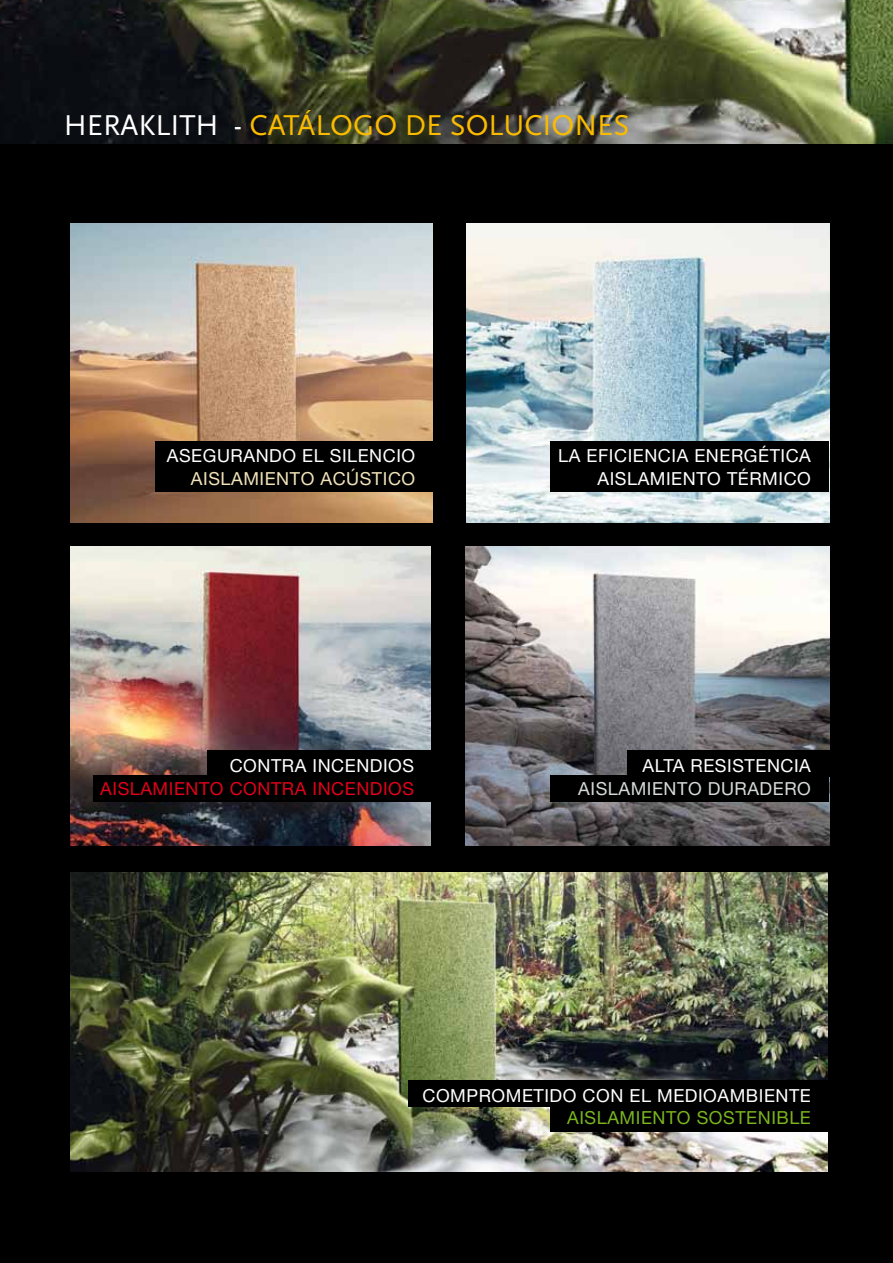
<style>
.page{position:relative;width:893px;height:1263px;background:#fff}
.page>*{position:absolute;margin:0;border:0;box-sizing:border-box;transform-origin:0 0}
.t1{font:30px "Scala Sans";letter-spacing:.14em;color:#fabb00}
.t2{font:18px/22.5px "Helvetica Neue";letter-spacing:.03em;color:#fff;text-align:right}
.t3{font:18px "Helvetica Neue";letter-spacing:.03em;color:#e2001a}
.t4{font:18px "Helvetica Neue";letter-spacing:.03em;color:#7ab51d}
.t5{font:18px "Helvetica Neue";letter-spacing:.03em;color:#d5dad9}
.t6{font:18px "Helvetica Neue";letter-spacing:.03em;color:#f1e3b9}
.s1{color:#fff}
</style>
<div class="page">
<img style="left:0;top:0;width:893px;height:145px">
<div style="left:0;top:145px;width:893px;height:1118px;background:#000"></div>
<img style="left:70px;top:223px;width:362px;height:300px">
<img style="left:467px;top:223px;width:362px;height:300px">
<img style="left:70px;top:546px;width:360px;height:300px">
<img style="left:465px;top:546px;width:364px;height:300px">
<img style="left:70px;top:872px;width:758px;height:299px">
<div style="left:408px;top:1080px;width:421px;height:27px;background:#000"></div>
<div style="left:551px;top:1105px;width:278px;height:26px;background:#000"></div>
<div style="left:207px;top:750px;width:225px;height:27px;background:#000"></div>
<div style="left:93px;top:775px;width:339px;height:27px;background:#000"></div>
<div style="left:627px;top:750px;width:202px;height:27px;background:#000"></div>
<div style="left:551px;top:775px;width:278px;height:27px;background:#000"></div>
<div style="left:551px;top:441px;width:278px;height:26px;background:#000"></div>
<div style="left:551px;top:466px;width:278px;height:26px;background:#000"></div>
<div style="left:155px;top:441px;width:278px;height:26px;background:#000"></div>
<div style="left:155px;top:466px;width:278px;height:26px;background:#000"></div>
<h1 class="t1" style="left:64px;top:109px;width:567px"><span class="s1">HERAKLITH -</span> CATÁLOGO DE SOLUCIONES</h1>
<p class="t2" style="left:167px;top:444px;width:250px">ASEGURANDO EL SILENCIO</p>
<p class="t6" style="left:191px;top:468px;width:226px">AISLAMIENTO ACÚSTICO</p>
<p class="t2" style="left:230px;top:754px;width:55px">CONTRA</p>
<p class="t2" style="left:313px;top:754px;width:103px">I NCENDIOS</p>
<p class="t3" style="left:100px;top:777px;width:184px">AISLAMIENTO CONTRA</p>
<p class="t3" style="left:313px;top:777px;width:103px">I NCENDIOS</p>
<p class="t2" style="left:558px;top:444px;width:254px">LA EFICIENCIA ENERGÉTICA<br>AISLAMIENTO TÉRMICO</p>
<p class="t2" style="left:642px;top:754px;width:12px">ALTA</p>
<p class="t2" style="left:691px;top:754px;width:113px">RESISTENCIA</p>
<p class="t5" style="left:578px;top:777px;width:234px">AISLAMIENTO DURADERO</p>
<p class="t2" style="left:423px;top:1084px;width:379px">COMPROMETI DO CON EL MEDIOAMBIENTE</p>
<p class="t4" style="left:567px;top:1107px;width:233px">AISLAMIENTO SOSTENI BLE</p>
</div>
